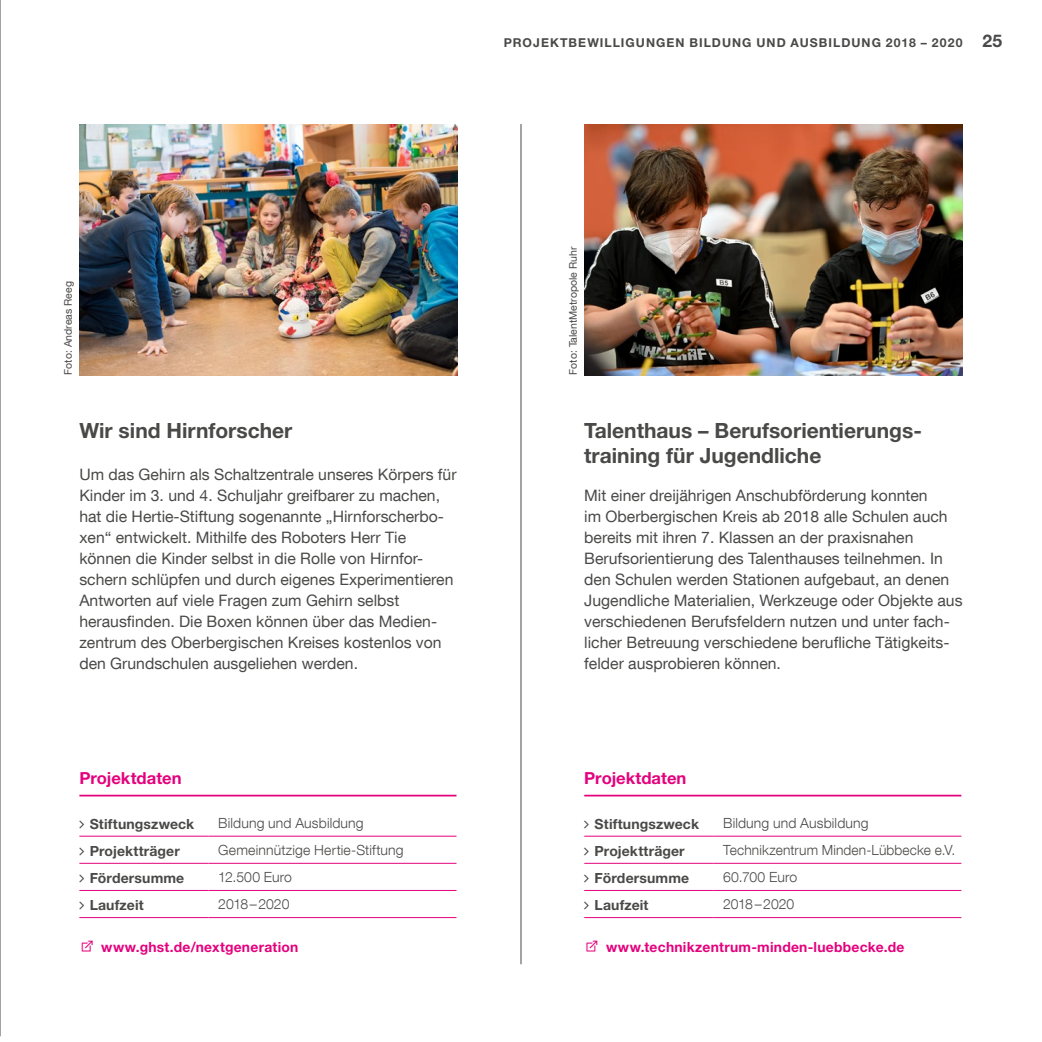
<style>
.page{position:relative;width:1042px;height:1042px;background:#fff}
.page>*{position:absolute;margin:0;border:0;box-sizing:border-box;transform-origin:0 0}
.head_12pt{font:700 21px/25.2px "Helvetica Neue LT Std";color:#494948}
.subtext{font:700 16.62px "Helvetica Neue LT Std";color:#e5007d}
.copy{font:15.75px/21px "Helvetica Neue LT Com";color:#494948}
.subtext-2{font:300 14px "Helvetica Neue LT Com";letter-spacing:.01em;color:#494948}
.subtext-3{font:700 14px "Helvetica Neue LT Std";letter-spacing:.01em;color:#494948}
.copy-2{font:700 14px "Helvetica Neue LT Std";letter-spacing:.02em;color:#e5007d}
.head{font:700 12.25px "Helvetica Neue LT Std";letter-spacing:.085em;color:#494948}
.copy-3{font:10.5px "Helvetica Neue LT Com";color:#494948}
.s1{font-size:17.5px}
</style>
<div class="page">
<hr style="left:0;top:0;width:1px;height:1036px;background:#494948">
<hr style="left:521px;top:124px;width:1px;height:840px;background:#494948">
<img style="left:79px;top:124px;width:379px;height:252px">
<hr style="left:79px;top:795px;width:377px;height:1px;background:#e5007d">
<hr style="left:79px;top:836px;width:129px;height:1px;background:#e5007d">
<hr style="left:208px;top:836px;width:248px;height:1px;background:#e5007d">
<hr style="left:79px;top:863px;width:129px;height:1px;background:#e5007d">
<hr style="left:208px;top:863px;width:248px;height:1px;background:#e5007d">
<hr style="left:79px;top:890px;width:129px;height:1px;background:#e5007d">
<hr style="left:208px;top:890px;width:248px;height:1px;background:#e5007d">
<hr style="left:79px;top:917px;width:129px;height:1px;background:#e5007d">
<hr style="left:208px;top:917px;width:248px;height:1px;background:#e5007d">
<hr style="left:584px;top:795px;width:377px;height:1px;background:#e5007d">
<hr style="left:584px;top:836px;width:129px;height:1px;background:#e5007d">
<hr style="left:713px;top:836px;width:248px;height:1px;background:#e5007d">
<hr style="left:584px;top:863px;width:129px;height:1px;background:#e5007d">
<hr style="left:713px;top:863px;width:248px;height:1px;background:#e5007d">
<hr style="left:584px;top:890px;width:129px;height:1px;background:#e5007d">
<hr style="left:713px;top:890px;width:248px;height:1px;background:#e5007d">
<hr style="left:584px;top:917px;width:129px;height:1px;background:#e5007d">
<hr style="left:713px;top:917px;width:248px;height:1px;background:#e5007d">
<img style="left:584px;top:124px;width:378px;height:252px">
<p class="head" style="left:504px;top:35px;width:500px">PROJEKTBEWILLIGUNGEN BILDUNG UND AUSBILDUNG 2018 – 2020 <span class="s1">25</span></p>
<p class="copy-3" style="left:62px;top:375px;width:95px;rotate:-90deg">Foto: Andreas Reeg</p>
<p class="head_12pt" style="left:79px;top:417px;width:215px">Wir sind Hirnforscher</p>
<p class="copy" style="left:79px;top:463px;width:379px">Um das Gehirn als Schaltzentrale unseres Körpers für Kinder im 3. und 4. Schuljahr greifbarer zu machen, hat die Hertie-Stiftung sogenannte „Hirnforscherbo&shy;xen“ entwickelt. Mithilfe des Roboters Herr Tie können die Kinder selbst in die Rolle von Hirnfor&shy;schern schlüpfen und durch eigenes Experimentieren Antworten auf viele Fragen zum Gehirn selbst herausfinden. Die Boxen können über das Medien&shy;zentrum des Oberbergischen Kreises kostenlos von den Grundschulen ausgeliehen werden.</p>
<p class="subtext" style="left:79px;top:768px;width:104px">Projektdaten</p>
<p class="subtext-3" style="left:90px;top:815px;width:106px">Stiftungszweck</p>
<p class="subtext-2" style="left:218px;top:814px;width:147px">Bildung und Ausbildung</p>
<p class="subtext-3" style="left:90px;top:842px;width:92px">Projektträger</p>
<p class="subtext-2" style="left:218px;top:841px;width:187px">Gemeinnützige Hertie-Stiftung</p>
<p class="subtext-3" style="left:90px;top:869px;width:96px">Fördersumme</p>
<p class="subtext-2" style="left:218px;top:868px;width:75px">12.500 Euro</p>
<p class="subtext-3" style="left:90px;top:896px;width:55px">Laufzeit</p>
<p class="subtext-2" style="left:218px;top:895px;width:73px">2018–2020</p>
<p class="copy-2" style="left:101px;top:938px;width:199px">www.ghst.de/nextgeneration</p>
<p class="copy-3" style="left:566px;top:375px;width:129px;rotate:-90deg">Foto: TalentMetropole Ruhr</p>
<p class="head_12pt" style="left:584px;top:417px;width:337px">Talenthaus – Berufsorientierungs&shy;training für Jugendliche</p>
<p class="copy" style="left:584px;top:484px;width:380px">Mit einer dreijährigen Anschubförderung konnten<br>im Oberbergischen Kreis ab 2018 alle Schulen auch bereits mit ihren 7. Klassen an der praxisnahen Berufsorientierung des Talenthauses teilnehmen. In den Schulen werden Stationen aufgebaut, an denen Jugendliche Materialien, Werkzeuge oder Objekte aus verschiedenen Berufsfeldern nutzen und unter fach&shy;licher Betreuung verschiedene berufliche Tätigkeits&shy;felder ausprobieren können.</p>
<p class="subtext" style="left:584px;top:768px;width:104px">Projektdaten</p>
<p class="subtext-3" style="left:594px;top:815px;width:106px">Stiftungszweck</p>
<p class="subtext-2" style="left:723px;top:814px;width:147px">Bildung und Ausbildung</p>
<p class="subtext-3" style="left:594px;top:842px;width:92px">Projektträger</p>
<p class="subtext-2" style="left:723px;top:841px;width:234px">Technikzentrum Minden-Lübbecke e.V.</p>
<p class="subtext-3" style="left:594px;top:869px;width:96px">Fördersumme</p>
<p class="subtext-2" style="left:723px;top:868px;width:75px">60.700 Euro</p>
<p class="subtext-3" style="left:594px;top:896px;width:55px">Laufzeit</p>
<p class="subtext-2" style="left:723px;top:895px;width:73px">2018–2020</p>
<p class="copy-2" style="left:606px;top:938px;width:300px">www.technikzentrum-minden-luebbecke.de</p>
</div>
